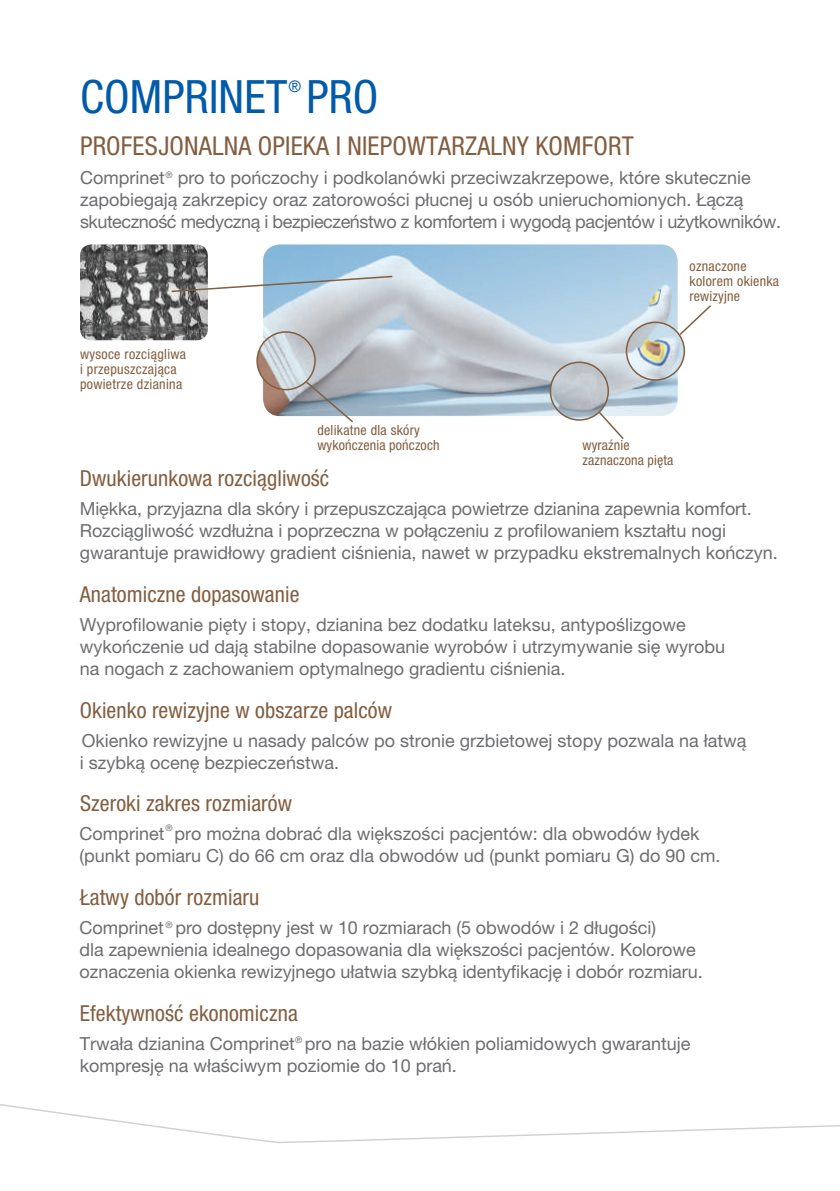
<style>
.page{position:relative;width:840px;height:1191px;background:#fff}
.page>*{position:absolute;margin:0;border:0;box-sizing:border-box;transform-origin:0 0}
.t1{font:condensed 46px "Helvetica Neue LT Pro";letter-spacing:.005em;color:#015aaa}
.t2{font:condensed 26px "Helvetica Neue LT Pro";letter-spacing:.005em;color:#835e40}
.t3{font:condensed 22px "Helvetica Neue LT Pro";letter-spacing:.005em;color:#835e40}
.t4{font:18px/22px "Helvetica Neue LT Pro";color:#6c6d70}
.t5{font:condensed 16px "Helvetica Neue LT Pro";color:#015aaa}
.t6{font:condensed 14px/15px "Helvetica Neue LT Pro";letter-spacing:.02em;color:#835e40}
.t7{font:9px "Helvetica Neue LT Pro";color:#6c6d70}
</style>
<div class="page">
<svg style="left:0;top:1104px;width:839px;height:39px"></svg>
<img style="left:80px;top:244px;width:128px;height:96px">
<img style="left:263px;top:244px;width:414px;height:172px">
<img style="left:257px;top:332px;width:58px;height:57px;border-radius:29px">
<div style="left:256px;top:331px;width:59px;height:59px;border:2px solid #835e40;border-radius:50%"></div>
<img style="left:550px;top:362px;width:58px;height:58px;border-radius:29px">
<div style="left:549px;top:361px;width:59px;height:60px;border:2px solid #835e40;border-radius:50%"></div>
<img style="left:626px;top:322px;width:58px;height:58px;border-radius:29px">
<div style="left:625px;top:321px;width:59px;height:60px;border:2px solid #835e40;border-radius:50%"></div>
<svg style="left:170px;top:275px;width:223px;height:18px"></svg>
<svg style="left:304px;top:380px;width:50px;height:43px"></svg>
<svg style="left:597px;top:410px;width:28px;height:29px"></svg>
<svg style="left:677px;top:303px;width:34px;height:34px"></svg>
<h1 class="t1" style="left:80px;top:70px;width:300px">COMPRINET PRO</h1>
<p class="t5" style="left:288px;top:77px;width:14px">®</p>
<h2 class="t2" style="left:80px;top:131px;width:555px">PROFESJONALNA OPIEKA I NIEPOWTARZALNY KOMFORT</h2>
<p class="t4" style="left:80px;top:166px;width:702px">Comprinet<sup>®</sup> pro to pończochy i podkolanówki przeciwzakrzepowe, które skutecznie zapobiegają zakrzepicy oraz zatorowości płucnej u osób unieruchomionych. Łączą skuteczność medyczną i bezpieczeństwo z komfortem i wygodą pacjentów i użytkowników.</p>
<p class="t6" style="left:80px;top:347px;width:108px">wysoce rozciągliwa i przepuszczająca powietrze dzianina</p>
<p class="t6" style="left:317px;top:423px;width:124px">delikatne dla skóry wykończenia pończoch</p>
<p class="t3" style="left:80px;top:465px;width:251px">Dwukierunkowa rozciągliwość</p>
<p class="t6" style="left:689px;top:258px;width:91px">oznaczone kolorem okienka rewizyjne</p>
<p class="t6" style="left:582px;top:437px;width:92px">wyraźnie zaznaczona pięta</p>
<p class="t4" style="left:80px;top:497px;width:699px">Miękka, przyjazna dla skóry i przepuszczająca powietrze dzianina zapewnia komfort.<br>Rozciągliwość wzdłużna i poprzeczna w połączeniu z profilowaniem kształtu nogi gwarantuje prawidłowy gradient ciśnienia, nawet w przypadku ekstremalnych kończyn.</p>
<p class="t3" style="left:80px;top:582px;width:221px">Anatomiczne dopasowanie</p>
<p class="t4" style="left:80px;top:613px;width:646px">Wyprofilowanie pięty i stopy, dzianina bez dodatku lateksu, antypoślizgowe wykończenie ud dają stabilne dopasowanie wyrobów i utrzymywanie się wyrobu na nogach z zachowaniem optymalnego gradientu ciśnienia.</p>
<p class="t3" style="left:80px;top:697px;width:313px">Okienko rewizyjne w obszarze palców</p>
<p class="t4" style="left:80px;top:729px;width:667px">Okienko rewizyjne u nasady palców po stronie grzbietowej stopy pozwala na łatwą i szybką ocenę bezpieczeństwa.</p>
<p class="t3" style="left:80px;top:791px;width:213px">Szeroki zakres rozmiarów</p>
<p class="t7" style="left:165px;top:822px;width:9px">®</p>
<p class="t4" style="left:80px;top:822px;width:642px">Comprinet pro można dobrać dla większości pacjentów: dla obwodów łydek (punkt pomiaru C) do 66 cm oraz dla obwodów ud (punkt pomiaru G) do 90 cm.</p>
<p class="t3" style="left:80px;top:884px;width:181px">Łatwy dobór rozmiaru</p>
<p class="t4" style="left:80px;top:916px;width:624px">Comprinet <sup>®</sup> pro dostępny jest w 10 rozmiarach (5 obwodów i 2 długości)<br>dla zapewnienia idealnego dopasowania dla większości pacjentów. Kolorowe oznaczenia okienka rewizyjnego ułatwia szybką identyfikację i dobór rozmiaru.</p>
<p class="t3" style="left:80px;top:1000px;width:219px">Efektywność ekonomiczna</p>
<p class="t4" style="left:80px;top:1032px;width:611px">Trwała dzianina Comprinet pro na bazie włókien poliamidowych gwarantuje</p>
<p class="t7" style="left:295px;top:1035px;width:9px">®</p>
<p class="t4" style="left:80px;top:1054px;width:378px">kompresję na właściwym poziomie do 10 prań.</p>
</div>
